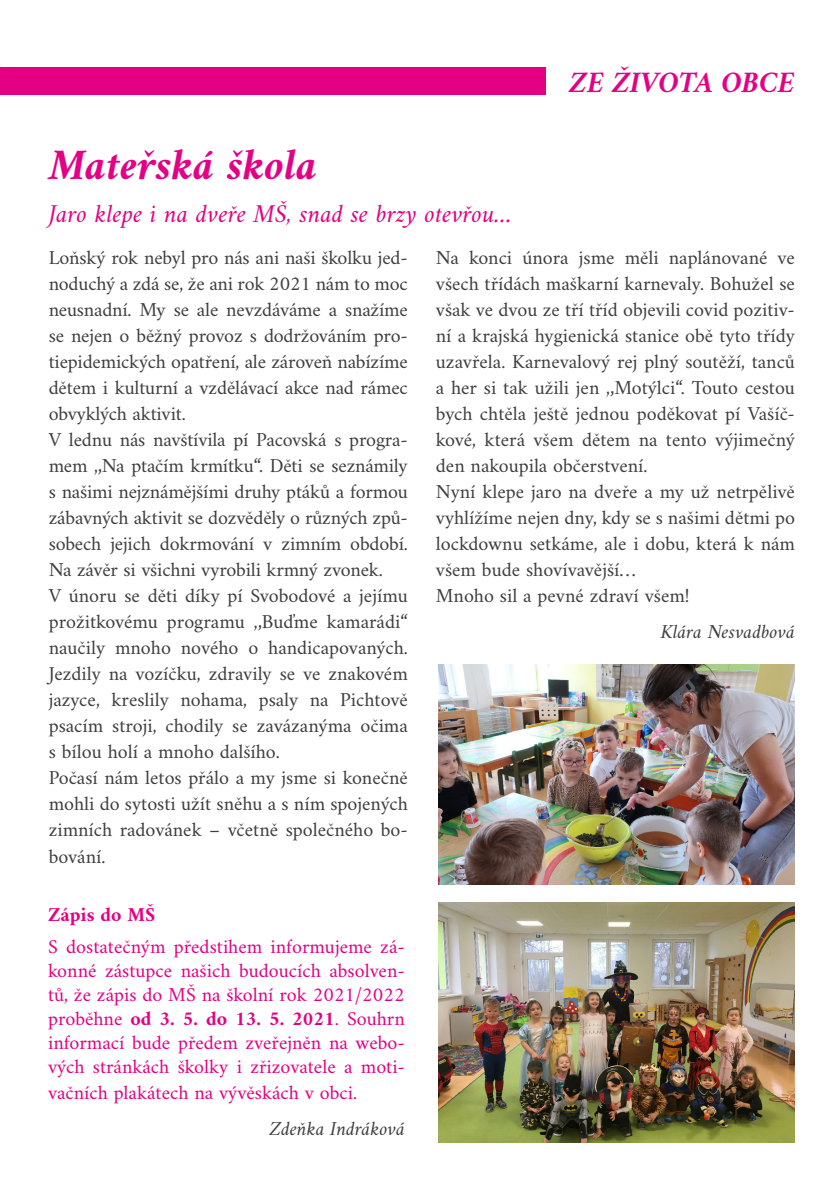
<style>
.page{position:relative;width:840px;height:1191px;background:#fff}
.page>*{position:absolute;margin:0;border:0;box-sizing:border-box;transform-origin:0 0}
.t1{font:italic 700 44px "Amiri";color:#e30085}
.t2{font:italic 700 30px "Amiri";color:#e30083}
.t3{font:italic 26px "Amiri";color:#e30083}
.t4{font:20px/26px "Amiri";color:#3e3e3f}
.t5{font:20px/24px "Amiri";color:#e30083}
.t6{font:italic 20px "Amiri";color:#3e3e3f}
.s1{font-weight:700}
.s2{font-style:italic;color:#3e3e3f}
</style>
<div class="page">
<div style="left:0;top:67px;width:545px;height:27px;background:#e30083"></div>
<img style="left:438px;top:665px;width:356px;height:219px">
<img style="left:438px;top:902px;width:356px;height:241px">
<p class="t1" style="left:49px;top:138px;width:270px">Mateřská škola</p>
<p class="t3" style="left:49px;top:198px;width:464px">Jaro klepe i na dveře MŠ, snad se brzy otevřou…</p>
<p class="t2" style="left:569px;top:65px;width:226px">ZE ŽIVOTA OBCE</p>
<p class="t4" style="left:49px;top:244px;width:360px">Loňský rok nebyl pro nás ani naši školku jed&shy;noduchý a zdá se, že ani rok 2021 nám to moc neusnadní. My se ale nevzdáváme a snažíme se nejen o běžný provoz s dodržováním pro&shy;tiepidemických opatření, ale zároveň nabízíme dětem i kulturní a vzdělávací akce nad rámec obvyklých aktivit.<br>V lednu nás navštívila pí Pacovská s progra&shy;mem ,‚Na ptačím krmítku“. Děti se seznámily s našimi nejznámějšími druhy ptáků a formou zábavných aktivit se dozvěděly o různých způ&shy;sobech jejich dokrmování v zimním období.<br>Na závěr si všichni vyrobili krmný zvonek.<br>V únoru se děti díky pí Svobodové a jejímu prožitkovému programu ,‚Buďme kamarádi“ naučily mnoho nového o handicapovaných.<br>Jezdily na vozíčku, zdravily se ve znakovém jazyce, kreslily nohama, psaly na Pichtově psacím stroji, chodily se zavázanýma očima s bílou holí a mnoho dalšího.<br>Počasí nám letos přálo a my jsme si konečně mohli do sytosti užít sněhu a s ním spojených zimních radovánek – včetně společného bo&shy;bování.</p>
<p class="t4" style="left:435px;top:244px;width:360px">Na konci února jsme měli naplánované ve všech třídách maškarní karnevaly. Bohužel se však ve dvou ze tří tříd objevili covid pozitiv&shy;ní a krajská hygienická stanice obě tyto třídy uzavřela. Karnevalový rej plný soutěží, tanců a her si tak užili jen ,‚Motýlci“. Touto cestou bych chtěla ještě jednou poděkovat pí Vašíč&shy;kové, která všem dětem na tento výjimečný den nakoupila občerstvení.<br>Nyní klepe jaro na dveře a my už netrpělivě vyhlížíme nejen dny, kdy se s našimi dětmi po lockdownu setkáme, ale i dobu, která k nám všem bude shovívavější…<br>Mnoho sil a pevné zdraví všem!</p>
<p class="t6" style="left:660px;top:620px;width:136px">Klára Nesvadbová</p>
<p class="t5" style="left:48px;top:897px;width:358px;line-height:32px"><span class="s1">Zápis do MŠ<br></span>S dostatečným předstihem informujeme zá-</p>
<p class="t5" style="left:48px;top:957px;width:358px;text-align:justify">konné zástupce našich budoucích absolven&shy;tů, že zápis do MŠ na školní rok 2021/2022 proběhne <span class="s1">od 3. 5. do 13. 5. 2021</span>. Souhrn informací bude předem zveřejněn na webo&shy;vých stránkách školky i zřizovatele a moti-</p>
<p class="t5" style="left:269px;top:1073px;width:137px;line-height:36px;text-indent:-221px">vačních plakátech na vývěskách v obci.<br><span class="s2">Zdeňka Indráková</span></p>
</div>
